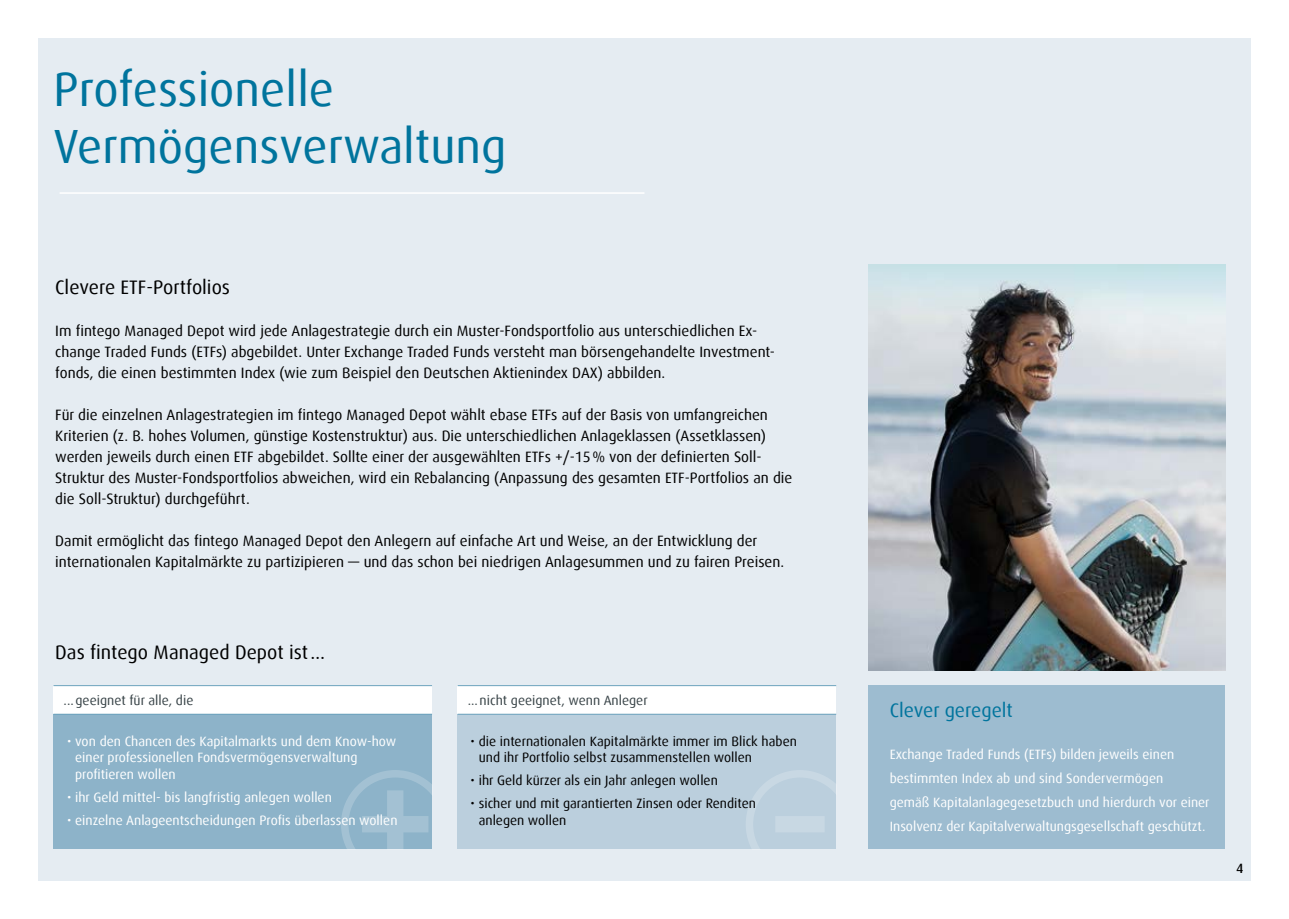
<style>
.page{position:relative;width:1289px;height:919px;background:#fff}
.page>*{position:absolute;margin:0;border:0;box-sizing:border-box;transform-origin:0 0}
.t1{font:48px/57px "Dax";color:#00749d}
.t2{font:19.5px "Dax";color:#000}
.t3{font:19.5px "Dax";color:#00749d}
.t4{font:15px/21px "Dax";color:#000}
.t5{font:13.5px/24px "Dax";color:#fff}
.t6{font:13.5px/16.5px "Dax";color:#000}
.t7{font:13.5px "Dax";color:#394448}
.t8{font:500 13.5px "Dax";color:#000}
</style>
<div class="page">
<div style="left:38px;top:38px;width:1212px;height:842px;background:#e5ecf2"></div>
<div style="left:868px;top:685px;width:357px;height:164px;background:#9dbcd0"></div>
<hr style="left:60px;top:192px;width:584px;height:2px;background:#fff">
<div style="left:53px;top:685px;width:379px;height:29px;background:#fff"></div>
<div style="left:457px;top:685px;width:379px;height:29px;background:#fff"></div>
<div style="left:53px;top:714px;width:379px;height:135px;background:#8db3c9"></div>
<div style="left:457px;top:714px;width:379px;height:135px;background:#bbcfdd"></div>
<hr style="left:53px;top:685px;width:379px;height:1px;background:#6aa1bc">
<hr style="left:457px;top:685px;width:379px;height:1px;background:#6aa1bc">
<hr style="left:53px;top:713px;width:379px;height:1px;background:#6aa1bc">
<hr style="left:457px;top:713px;width:379px;height:1px;background:#6aa1bc">
<svg style="left:341px;top:770px;width:91px;height:79px"></svg>
<svg style="left:746px;top:770px;width:90px;height:79px"></svg>
<img style="left:868px;top:265px;width:357px;height:406px">
<h1 class="t1" style="left:53px;top:62px;width:454px">Professionelle<br>Vermögensverwaltung</h1>
<h2 class="t2" style="left:55px;top:276px;width:176px">Clevere ETF-Portfolios</h2>
<p class="t4" style="left:55px;top:320px;width:721px">Im fintego Managed Depot wird jede Anlagestrategie durch ein Muster-Fondsportfolio aus unterschiedlichen Ex&shy;change Traded Funds (ETFs) abgebildet. Unter Exchange Traded Funds versteht man börsengehandelte Investment&shy;fonds, die einen bestimmten Index (wie zum Beispiel den Deutschen Aktienindex DAX) abbilden.</p>
<p class="t4" style="left:55px;top:404px;width:738px">Für die einzelnen Anlagestrategien im fintego Managed Depot wählt ebase ETFs auf der Basis von umfangreichen Kriterien (z. B. hohes Volumen, günstige Kostenstruktur) aus. Die unterschiedlichen Anlageklassen (Assetklassen) werden jeweils durch einen ETF abgebildet. Sollte einer der ausgewählten ETFs +/-15% von der definierten Soll-Struktur des Muster-Fondsportfolios abweichen, wird ein Rebalancing (Anpassung des gesamten ETF-Portfolios an die die Soll-Struktur) durchgeführt.</p>
<p class="t4" style="left:55px;top:530px;width:730px">Damit ermöglicht das fintego Managed Depot den Anlegern auf einfache Art und Weise, an der Entwicklung der internationalen Kapitalmärkte zu partizipieren — und das schon bei niedrigen Anlagesummen und zu fairen Preisen.</p>
<h2 class="t2" style="left:55px;top:641px;width:271px">Das fintego Managed Depot ist…</h2>
<p class="t7" style="left:64px;top:692px;width:131px">...geeignet für alle, die</p>
<p class="t7" style="left:468px;top:692px;width:181px">...nicht geeignet, wenn Anleger</p>
<p class="t5" style="left:75px;top:732px;width:323px;line-height:16.5px;text-indent:-8px">• von den Chancen des Kapitalmarkts und dem Know-how einer professionellen Fondsvermögensverwaltung profitieren wollen</p>
<p class="t5" style="left:67px;top:785px;width:266px">• ihr Geld mittel- bis langfristig anlegen wollen</p>
<p class="t5" style="left:67px;top:807px;width:332px">• einzelne Anlageentscheidungen Profis überlassen wollen</p>
<p class="t6" style="left:479px;top:732px;width:320px;text-indent:-8px">• die internationalen Kapitalmärkte immer im Blick haben und ihr Portfolio selbst zusammenstellen wollen</p>
<p class="t6" style="left:470px;top:772px;width:249px">• ihr Geld kürzer als ein Jahr anlegen wollen</p>
<p class="t6" style="left:479px;top:795px;width:279px;text-indent:-8px">• sicher und mit garantierten Zinsen oder Renditen anlegen wollen</p>
<h2 class="t3" style="left:889px;top:699px;width:125px">Clever geregelt</h2>
<p class="t5" style="left:889px;top:742px;width:321px">Exchange Traded Funds (ETFs) bilden jeweils einen bestimmten Index ab und sind Sondervermögen<br>gemäß Kapitalanlagegesetzbuch und hierdurch vor einer Insolvenz der Kapitalverwaltungsgesellschaft geschützt.</p>
<p class="t8" style="left:1235px;top:860px;width:9px">4</p>
</div>
